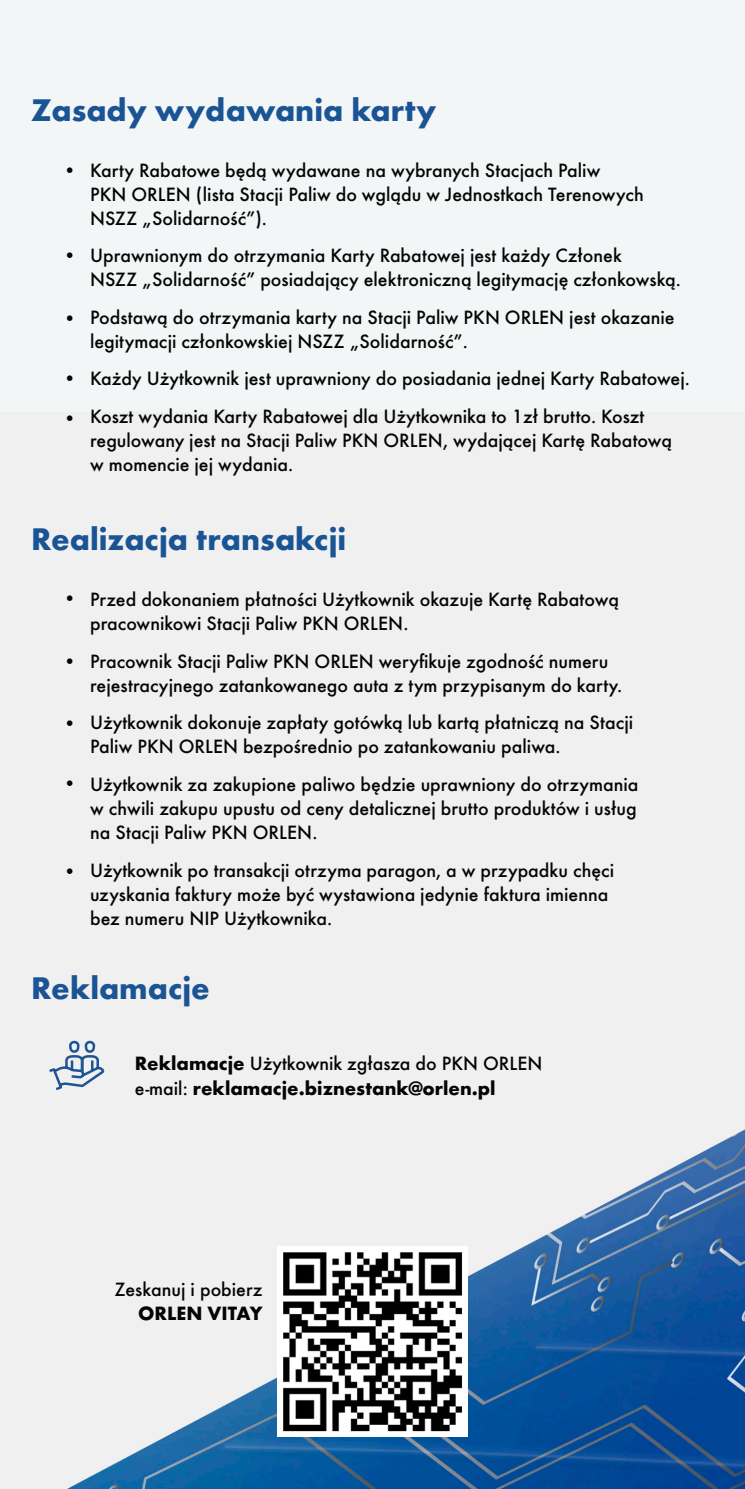
<style>
.page{position:relative;width:745px;height:1489px;background:#fff}
.page>*{position:absolute;margin:0;border:0;box-sizing:border-box;transform-origin:0 0}
.t1{font:700 32.5px "Futura";color:#1a5494}
.t2{font:500 20px/24px "Futura";color:#040503}
.t3{font:700 20px/24px "Futura";color:#040503}
.s1{font-weight:500}
</style>
<div class="page">
<div style="left:0;top:0;width:744px;height:1192px;background:#f0f0f0"></div>
<img style="left:0;top:1127px;width:744px;height:361px">
<img style="left:277px;top:1245px;width:190px;height:190px">
<svg style="left:49px;top:1040px;width:56px;height:51px"></svg>
<h1 class="t1" style="left:31px;top:87px;width:406px">Zasady wydawania karty</h1>
<p class="t2" style="left:63px;top:157px;width:15px">•</p>
<p class="t2" style="left:63px;top:242px;width:15px">•</p>
<p class="t2" style="left:63px;top:304px;width:15px">•</p>
<p class="t2" style="left:63px;top:364px;width:15px">•</p>
<p class="t2" style="left:63px;top:404px;width:15px">•</p>
<p class="t2" style="left:90px;top:156px;width:555px">Karty Rabatowe będą wydawane na wybranych Stacjach Paliw<br>PKN ORLEN (lista Stacji Paliw do wglądu w Jednostkach Terenowych<br>NSZZ „Solidarność”).</p>
<p class="t2" style="left:90px;top:242px;width:592px">Uprawnionym do otrzymania Karty Rabatowej jest każdy Członek<br>NSZZ „Solidarność” posiadający elektroniczną legitymację członkowską.</p>
<p class="t2" style="left:90px;top:303px;width:585px">Podstawą do otrzymania karty na Stacji Paliw PKN ORLEN jest okazanie legitymacji członkowskiej NSZZ „Solidarność”.</p>
<p class="t2" style="left:90px;top:358px;width:601px;line-height:37.5px">Każdy Użytkownik jest uprawniony do posiadania jednej Karty Rabatowej.<br>Koszt wydania Karty Rabatowej dla Użytkownika to 1zł brutto. Koszt</p>
<p class="t2" style="left:90px;top:426px;width:583px">regulowany jest na Stacji Paliw PKN ORLEN, wydającej Kartę Rabatową w momencie jej wydania.</p>
<h1 class="t1" style="left:31px;top:516px;width:316px">Realizacja transakcji</h1>
<p class="t2" style="left:63px;top:584px;width:15px">•</p>
<p class="t2" style="left:63px;top:647px;width:15px">•</p>
<p class="t2" style="left:63px;top:709px;width:15px">•</p>
<p class="t2" style="left:63px;top:769px;width:15px">•</p>
<p class="t2" style="left:63px;top:857px;width:15px">•</p>
<p class="t2" style="left:90px;top:586px;width:530px">Przed dokonaniem płatności Użytkownik okazuje Kartę Rabatową pracownikowi Stacji Paliw PKN ORLEN.</p>
<p class="t2" style="left:90px;top:647px;width:533px">Pracownik Stacji Paliw PKN ORLEN weryfikuje zgodność numeru rejestracyjnego zatankowanego auta z tym przypisanym do karty.</p>
<p class="t2" style="left:90px;top:709px;width:544px">Użytkownik dokonuje zapłaty gotówką lub kartą płatniczą na Stacji<br>Paliw PKN ORLEN bezpośrednio po zatankowaniu paliwa.</p>
<p class="t2" style="left:90px;top:770px;width:549px;text-align:justify">Użytkownik za zakupione paliwo będzie uprawniony do otrzymania w chwili zakupu upustu od ceny detalicznej brutto produktów i usług na Stacji Paliw PKN ORLEN.</p>
<p class="t2" style="left:90px;top:856px;width:525px">Użytkownik po transakcji otrzyma paragon, a w przypadku chęci uzyskania faktury może być wystawiona jedynie faktura imienna bez numeru NIP Użytkownika.</p>
<h1 class="t1" style="left:31px;top:965px;width:180px">Reklamacje</h1>
<p class="t3" style="left:135px;top:1050px;width:409px">Reklamacje <span class="s1">Użytkownik zgłasza do PKN ORLEN e-mail:</span> reklamacje.biznestank@orlen.pl</p>
<p class="t2" style="left:114px;top:1275px;width:149px">Zeskanuj i pobierz</p>
<p class="t3" style="left:138px;top:1299px;width:126px">ORLEN VITAY</p>
</div>
